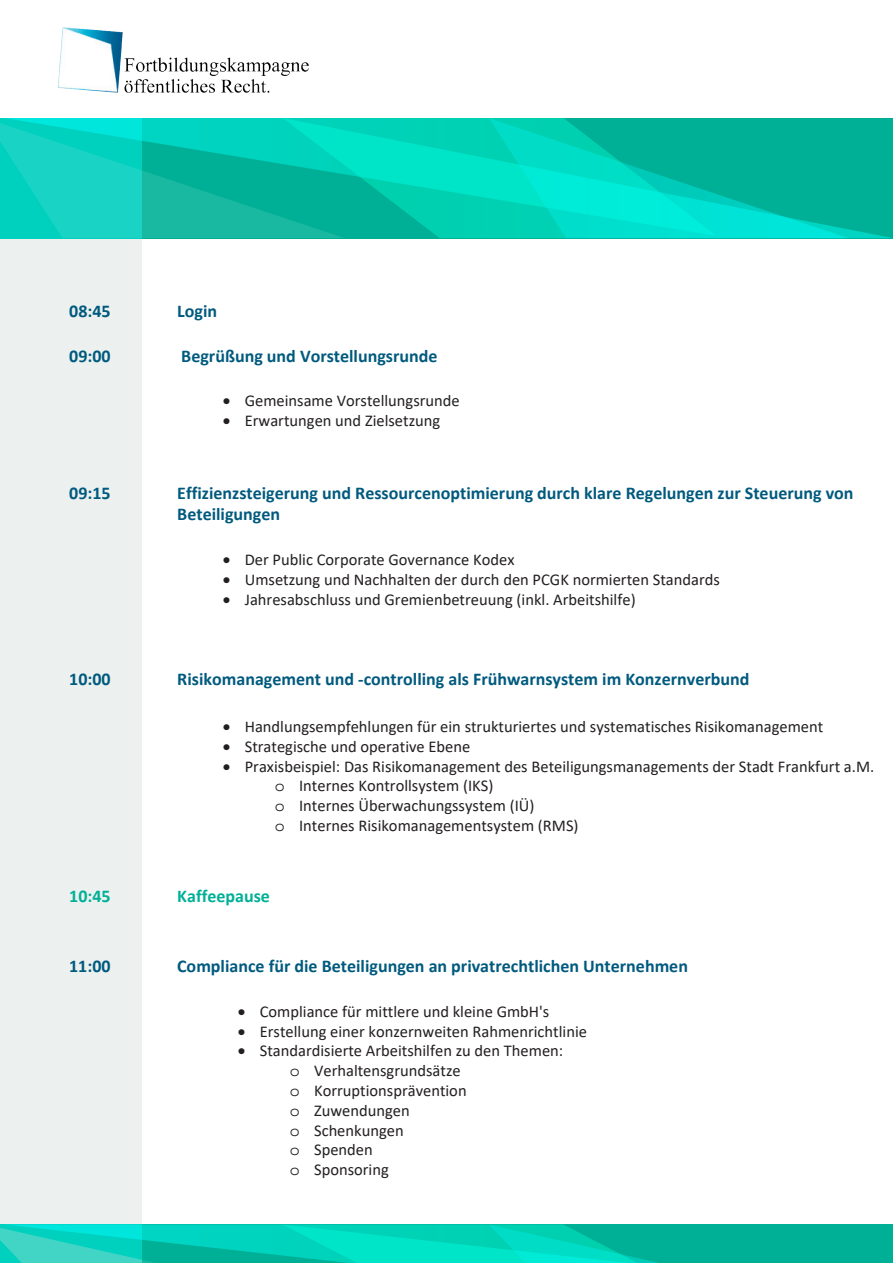
<style>
.page{position:relative;width:893px;height:1263px;background:#fff}
.page>*{position:absolute;margin:0;border:0;box-sizing:border-box;transform-origin:0 0}
.t1{font:700 18px/21.6px "Calibri";color:#005a7e}
.t2{font:700 18px "Calibri";color:#00b096}
.t3{font:16.5px/19.8px "Calibri";color:#231f20}
.s1{font-family:"Courier Std"}
</style>
<div class="page">
<svg style="left:142px;top:1224px;width:751px;height:39px;background:#00c5ac"></svg>
<div style="left:0;top:118px;width:142px;height:1145px;background:#ecf1f0"></div>
<svg style="left:345px;top:118px;width:548px;height:120px;background:#00c9ad"></svg>
<svg style="left:489px;top:118px;width:359px;height:120px;background:#00c9b1"></svg>
<svg style="left:0;top:118px;width:345px;height:120px;background:#0ac7b3"></svg>
<img style="left:58px;top:27px;width:251px;height:66px">
<p class="t1" style="left:69px;top:300px;width:43px">08:45</p>
<p class="t1" style="left:69px;top:345px;width:43px">09:00</p>
<p class="t1" style="left:177px;top:300px;width:41px">Login</p>
<p class="t1" style="left:181px;top:345px;width:258px">Begrüßung und Vorstellungsrunde</p>
<p class="t3" style="left:223px;top:390px;width:239px">• Gemeinsame Vorstellungsrunde</p>
<p class="t3" style="left:223px;top:410px;width:219px">• Erwartungen und Zielsetzung</p>
<p class="t1" style="left:69px;top:482px;width:43px">09:15</p>
<p class="t1" style="left:177px;top:482px;width:678px">Effizienzsteigerung und Ressourcenoptimierung durch klare Regelungen zur Steuerung von<br>Beteiligungen</p>
<p class="t3" style="left:223px;top:549px;width:293px">• Der Public Corporate Governance Kodex</p>
<p class="t3" style="left:223px;top:569px;width:499px">• Umsetzung und Nachhalten der durch den PCGK normierten Standards</p>
<p class="t3" style="left:223px;top:589px;width:414px">• Jahresabschluss und Gremienbetreuung (inkl. Arbeitshilfe)</p>
<p class="t1" style="left:69px;top:668px;width:43px">10:00</p>
<p class="t1" style="left:177px;top:668px;width:574px">Risikomanagement und -controlling als Frühwarnsystem im Konzernverbund</p>
<p class="t3" style="left:223px;top:716px;width:602px">• Handlungsempfehlungen für ein strukturiertes und systematisches Risikomanagement</p>
<p class="t3" style="left:223px;top:736px;width:249px">• Strategische und operative Ebene</p>
<p class="t3" style="left:275px;top:756px;width:601px;text-indent:-52px">• Praxisbeispiel: Das Risikomanagement des Beteiligungsmanagements der Stadt Frankfurt a.M. <span class="s1">o</span> Internes Kontrollsystem (IKS)<br><span class="s1">o</span> Internes Überwachungssystem (IÜ)<br><span class="s1">o</span> Internes Risikomanagementsystem (RMS)</p>
<p class="t2" style="left:69px;top:885px;width:43px">10:45</p>
<p class="t2" style="left:177px;top:885px;width:94px">Kaffeepause</p>
<p class="t1" style="left:69px;top:955px;width:43px">11:00</p>
<p class="t1" style="left:177px;top:955px;width:512px">Compliance für die Beteiligungen an privatrechtlichen Unternehmen</p>
<p class="t3" style="left:238px;top:1001px;width:313px">• Compliance für mittlere und kleine GmbH's</p>
<p class="t3" style="left:238px;top:1021px;width:351px">• Erstellung einer konzernweiten Rahmenrichtlinie</p>
<p class="t3" style="left:290px;top:1041px;width:275px;text-indent:-52px">• Standardisierte Arbeitshilfen zu den Themen: <span class="s1">o</span> Verhaltensgrundsätze<br><span class="s1">o</span> Korruptionsprävention<br><span class="s1">o</span> Zuwendungen<br><span class="s1">o</span> Schenkungen<br><span class="s1">o</span> Spenden<br><span class="s1">o</span> Sponsoring</p>
</div>
